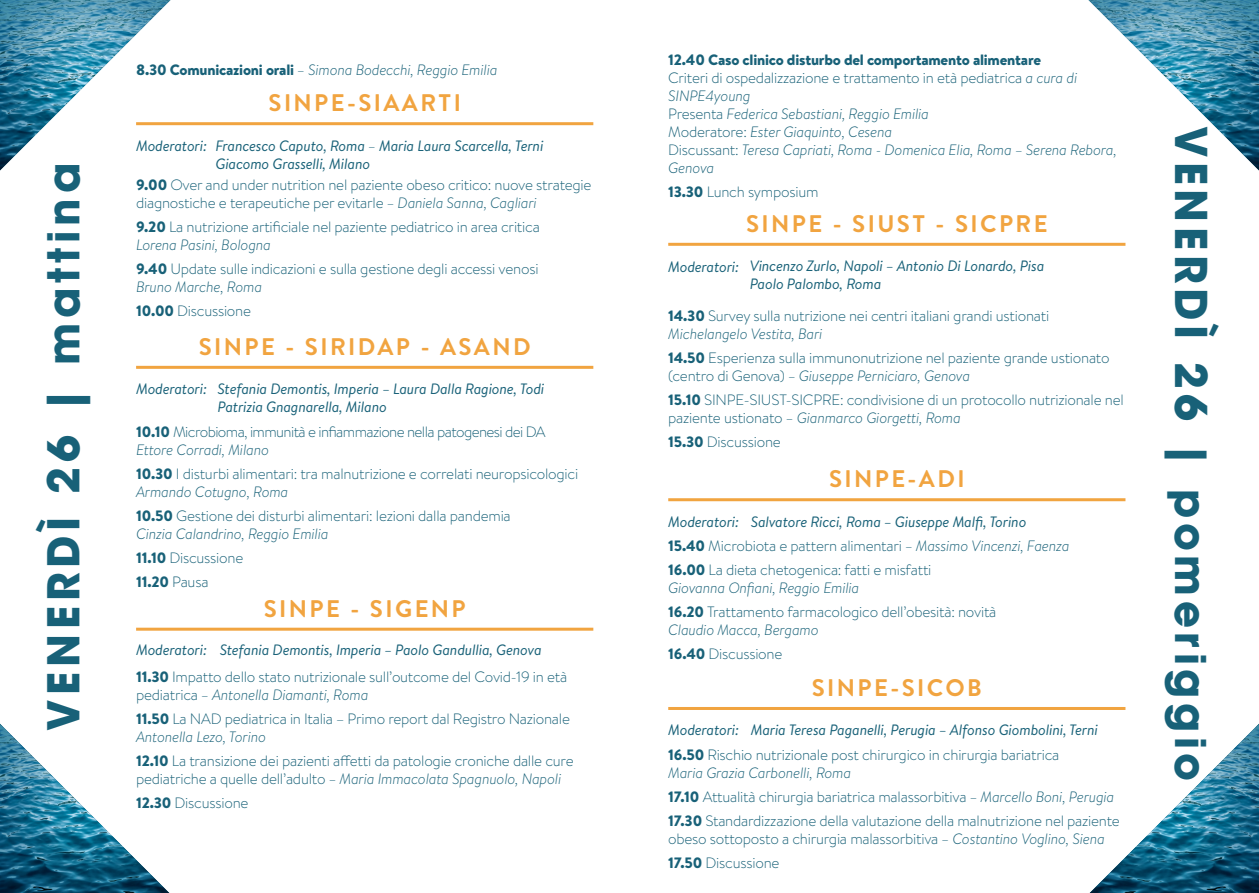
<style>
.page{position:relative;width:1259px;height:893px;background:#fff}
.page>*{position:absolute;margin:0;border:0;box-sizing:border-box;transform-origin:0 0}
.t1{font:700 43.5px "ITC Avant Garde Std";letter-spacing:.11em;color:#186178}
.t2{font:700 42px "ITC Avant Garde Std";letter-spacing:.11em;color:#186178}
.t3{font:700 24px "Brandon Text";letter-spacing:.1em;color:#f1a440}
.t4{font:300 15px/18px "Brandon Text";letter-spacing:-.015em;color:#186178}
.t5{font:italic 15px "Brandon Text";letter-spacing:-.015em;color:#186178}
.t6{font:italic 300 15px/18px "Brandon Text";letter-spacing:-.015em;color:#186178}
.t7{font:900 15px "Brandon Text";letter-spacing:-.015em;color:#186178}
.t8{font:300 15px "Brandon Text";letter-spacing:-.04em;color:#186178}
.s1{font-weight:900;font-style:normal}
.s2{font-weight:300}
.s3{font-weight:900}
.s4{font-style:italic}
.s5{font-style:normal}
.s6{font-size:43.5px}
</style>
<div class="page">
<hr style="left:136px;top:122px;width:457px;height:3px;background:#f1a440">
<hr style="left:136px;top:366px;width:457px;height:3px;background:#f1a440">
<hr style="left:136px;top:628px;width:457px;height:3px;background:#f1a440">
<hr style="left:668px;top:243px;width:457px;height:3px;background:#f1a440">
<hr style="left:668px;top:707px;width:457px;height:3px;background:#f1a440">
<hr style="left:668px;top:498px;width:457px;height:3px;background:#f1a440">
<img style="left:0;top:0;width:170px;height:170px">
<img style="left:1088px;top:0;width:171px;height:170px">
<img style="left:0;top:724px;width:169px;height:169px">
<img style="left:1089px;top:724px;width:170px;height:169px">
<p class="t1" style="left:35px;top:731px;width:570px;rotate:-90deg">VENERDÌ 26 | mattina</p>
<p class="t6" style="left:136px;top:60px;width:363px"><span class="s1">8.30 Comunicazioni orali</span> – Simona Bodecchi, Reggio Emilia</p>
<p class="t3" style="left:268px;top:86px;width:194px">SINPE-SIAARTI</p>
<p class="t5" style="left:136px;top:135px;width:72px">Moderatori:</p>
<p class="t5" style="left:215px;top:135px;width:329px">Francesco Caputo, Roma <span class="s2">–</span> Maria Laura Scarcella, Terni</p>
<p class="t5" style="left:215px;top:153px;width:156px">Giacomo Grasselli, Milano</p>
<p class="t4" style="left:136px;top:176px;width:457px"><span class="s3">9.00</span> Over and under nutrition nel paziente obeso critico: nuove strategie diagnostiche e terapeutiche per evitarle <span class="s4">– Daniela Sanna, Cagliari</span></p>
<p class="t4" style="left:136px;top:218px;width:405px"><span class="s3">9.20</span> La nutrizione artificiale nel paziente pediatrico in area critica</p>
<p class="t6" style="left:136px;top:236px;width:136px">Lorena Pasini, Bologna</p>
<p class="t4" style="left:136px;top:260px;width:404px"><span class="s3">9.40</span> Update sulle indicazioni e sulla gestione degli accessi venosi</p>
<p class="t6" style="left:136px;top:278px;width:127px">Bruno Marche, Roma</p>
<p class="t4" style="left:136px;top:302px;width:116px"><span class="s3">10.00</span> Discussione</p>
<p class="t3" style="left:199px;top:330px;width:333px">SINPE - SIRIDAP - ASAND</p>
<p class="t5" style="left:136px;top:379px;width:72px">Moderatori:</p>
<p class="t5" style="left:217px;top:379px;width:328px">Stefania Demontis, Imperia – Laura Dalla Ragione, Todi</p>
<p class="t5" style="left:217px;top:397px;width:171px">Patrizia Gnagnarella, Milano</p>
<p class="t8" style="left:136px;top:421px;width:411px"><span class="s3">10.10</span> Microbioma, immunità e infiammazione nella patogenesi dei DA</p>
<p class="t6" style="left:136px;top:440px;width:134px">Ettore Corradi, Milano</p>
<p class="t4" style="left:136px;top:464px;width:443px"><span class="s3">10.30</span> I disturbi alimentari: tra malnutrizione e correlati neuropsicologici<br><span class="s4">Armando Cotugno, Roma</span></p>
<p class="t4" style="left:136px;top:506px;width:376px"><span class="s3">10.50</span> Gestione dei disturbi alimentari: lezioni dalla pandemia</p>
<p class="t6" style="left:136px;top:524px;width:194px">Cinzia Calandrino, Reggio Emilia</p>
<p class="t4" style="left:136px;top:548px;width:109px"><span class="s3">11.10</span> Discussione</p>
<p class="t7" style="left:136px;top:571px;width:74px">11.20 <span class="s2">Pausa</span></p>
<p class="t5" style="left:136px;top:639px;width:72px">Moderatori:</p>
<p class="t3" style="left:264px;top:592px;width:203px">SINPE - SIGENP</p>
<p class="t5" style="left:220px;top:639px;width:324px">Stefania Demontis, Imperia – Paolo Gandullia, Genova</p>
<p class="t4" style="left:136px;top:668px;width:433px"><span class="s3">11.30</span> Impatto dello stato nutrizionale sull’outcome del Covid-19 in età pediatrica <span class="s4">– Antonella Diamanti, Roma</span></p>
<p class="t4" style="left:136px;top:710px;width:435px"><span class="s3">11.50</span> La NAD pediatrica in Italia – Primo report dal Registro Nazionale<br><span class="s4">Antonella Lezo, Torino</span></p>
<p class="t4" style="left:136px;top:752px;width:439px"><span class="s3">12.10</span> La transizione dei pazienti affetti da patologie croniche dalle cure pediatriche a quelle dell’adulto <span class="s4">– Maria Immacolata Spagnuolo, Napoli</span></p>
<p class="t4" style="left:136px;top:794px;width:114px"><span class="s3">12.30</span> Discussione</p>
<p class="t7" style="left:668px;top:49px;width:374px">12.40 Caso clinico disturbo del comportamento alimentare</p>
<p class="t4" style="left:668px;top:68px;width:410px">Criteri di ospedalizzazione e trattamento in età pediatrica <span class="s4">a cura di<br>SINPE4young</span></p>
<p class="t6" style="left:668px;top:104px;width:262px"><span class="s5">Presenta</span> Federica Sebastiani, Reggio Emilia</p>
<p class="t6" style="left:668px;top:122px;width:225px"><span class="s5">Moderatore:</span> Ester Giaquinto, Cesena</p>
<p class="t6" style="left:668px;top:140px;width:450px"><span class="s5">Discussant:</span> Teresa Capriati, Roma - Domenica Elia, Roma – Serena Rebora,<br>Genova</p>
<p class="t4" style="left:668px;top:182px;width:152px"><span class="s3">13.30</span> Lunch symposium</p>
<p class="t3" style="left:746px;top:207px;width:303px">SINPE - SIUST - SICPRE</p>
<p class="t5" style="left:668px;top:257px;width:72px">Moderatori:</p>
<p class="t5" style="left:749px;top:256px;width:296px">Vincenzo Zurlo, Napoli – Antonio Di Lonardo, Pisa</p>
<p class="t5" style="left:749px;top:274px;width:133px">Paolo Palombo, Roma</p>
<p class="t4" style="left:668px;top:306px;width:382px"><span class="s3">14.30</span> Survey sulla nutrizione nei centri italiani grandi ustionati<br><span class="s4">Michelangelo Vestita, Bari</span></p>
<p class="t4" style="left:668px;top:348px;width:443px"><span class="s3">14.50</span> Esperienza sulla immunonutrizione nel paziente grande ustionato (centro di Genova) <span class="s4">– Giuseppe Perniciaro, Genova</span></p>
<p class="t4" style="left:668px;top:390px;width:457px"><span class="s3">15.10</span> SINPE-SIUST-SICPRE: condivisione di un protocollo nutrizionale nel paziente ustionato <span class="s4">– Gianmarco Giorgetti, Roma</span></p>
<p class="t4" style="left:668px;top:432px;width:114px"><span class="s3">15.30</span> Discussione</p>
<p class="t5" style="left:668px;top:511px;width:72px">Moderatori:</p>
<p class="t3" style="left:829px;top:462px;width:137px">SINPE-ADI</p>
<p class="t5" style="left:751px;top:511px;width:277px">Salvatore Ricci, Roma – Giuseppe Malfi, Torino</p>
<p class="t4" style="left:668px;top:536px;width:403px"><span class="s3">15.40</span> Microbiota e pattern alimentari <span class="s4">– Massimo Vincenzi, Faenza</span></p>
<p class="t4" style="left:668px;top:560px;width:265px"><span class="s3">16.00</span> La dieta chetogenica: fatti e misfatti<br><span class="s4">Giovanna Onfiani, Reggio Emilia</span></p>
<p class="t4" style="left:668px;top:602px;width:330px"><span class="s3">16.20</span> Trattamento farmacologico dell’obesità: novità</p>
<p class="t6" style="left:668px;top:620px;width:152px">Claudio Macca, Bergamo</p>
<p class="t4" style="left:668px;top:644px;width:116px"><span class="s3">16.40</span> Discussione</p>
<p class="t5" style="left:668px;top:720px;width:72px">Moderatori:</p>
<p class="t3" style="left:812px;top:671px;width:172px">SINPE-SICOB</p>
<p class="t5" style="left:751px;top:720px;width:349px">Maria Teresa Paganelli, Perugia – Alfonso Giombolini, Terni</p>
<p class="t4" style="left:668px;top:745px;width:393px"><span class="s3">16.50</span> Rischio nutrizionale post chirurgico in chirurgia bariatrica</p>
<p class="t6" style="left:668px;top:763px;width:184px">Maria Grazia Carbonelli, Roma</p>
<p class="t4" style="left:668px;top:787px;width:447px"><span class="s3">17.10</span> Attualità chirurgia bariatrica malassorbitiva <span class="s4">– Marcello Boni, Perugia</span></p>
<p class="t4" style="left:668px;top:811px;width:453px"><span class="s3">17.30</span> Standardizzazione della valutazione della malnutrizione nel paziente obeso sottoposto a chirurgia malassorbitiva <span class="s4">– Costantino Voglino, Siena</span></p>
<p class="t4" style="left:668px;top:853px;width:113px"><span class="s3">17.50</span> Discussione</p>
<p class="t2" style="left:1218px;top:125px;width:657px;rotate:90deg"><span class="s6">VENERDÌ 26</span> | pomeriggio</p>
</div>
